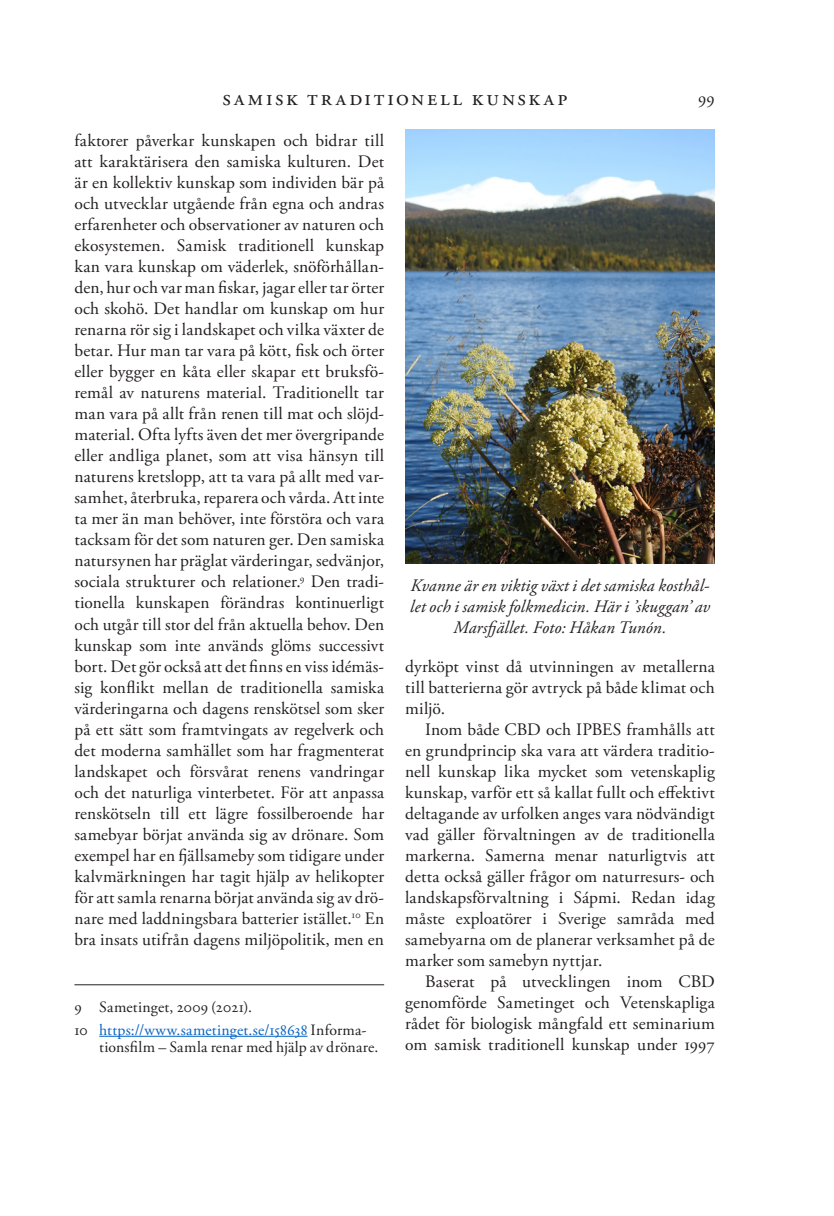
<style>
.page{position:relative;width:834px;height:1216px;background:#fff}
.page>*{position:absolute;margin:0;border:0;box-sizing:border-box;transform-origin:0 0}
.t1{font:22.75px "Adobe Garamond Pro";letter-spacing:.125em;color:#231f20}
.t2{font:17.5px/21px "Adobe Garamond Pro";letter-spacing:-.005em;color:#231f20;text-align:justify}
.Bildtext{font:italic 17.5px "Adobe Garamond Pro";letter-spacing:.005em;color:#231f20}
.t3{font:15.75px/22.4px "Adobe Garamond Pro";letter-spacing:.015em;color:#231f20}
.s1{color:#0563c1}
</style>
<div class="page">
<img style="left:405px;top:129px;width:309px;height:434px">
<hr style="left:74px;top:984px;width:310px;height:1px;background:#231f20">
<hr style="left:99px;top:1035px;width:208px;height:1px;background:#0563c1">
<h1 class="t1" style="left:222px;top:84px;width:346px">Samisk traditionell kunskap</h1>
<p class="t2" style="left:698px;top:89px;width:18px">99</p>
<p class="t2" style="left:74px;top:131px;width:311px">faktorer påverkar kunskapen och bidrar till att karaktärisera den samiska kulturen. Det är en kollektiv kunskap som individen bär på och utvecklar utgående från egna och andras erfarenheter och observationer av naturen och ekosystemen. Samisk traditionell kunskap kan vara kunskap om väderlek, snöförhållan&shy;den, hur och var man fiskar, jagar eller tar örter och skohö. Det handlar om kunskap om hur renarna rör sig i landskapet och vilka växter de betar. Hur man tar vara på kött, fisk och örter eller bygger en kåta eller skapar ett bruksfö-</p>
<p class="t2" style="left:74px;top:383px;width:311px">remål av naturens material. Traditionellt tar</p>
<p class="t2" style="left:74px;top:404px;width:311px">man vara på allt från renen till mat och slöjd&shy;material. Ofta lyfts även det mer övergripande eller andliga planet, som att visa hänsyn till naturens kretslopp, att ta vara på allt med var&shy;samhet, återbruka, reparera och vårda. Att inte ta mer än man behöver, inte förstöra och vara tacksam för det som naturen ger. Den samiska natursynen har präglat värderingar, sedvänjor, sociala strukturer och relationer.<sup>9</sup> Den tradi&shy;tionella kunskapen förändras kontinuerligt och utgår till stor del från aktuella behov. Den kunskap som inte används glöms successivt bort. Det gör också att det finns en viss idémäs&shy;sig konflikt mellan de traditionella samiska värderingarna och dagens renskötsel som sker på ett sätt som framtvingats av regelverk och det moderna samhället som har fragmenterat landskapet och försvårat renens vandringar och det naturliga vinterbetet. För att anpassa renskötseln till ett lägre fossilberoende har samebyar börjat använda sig av drönare. Som exempel har en fjällsameby som tidigare under kalvmärkningen har tagit hjälp av helikopter för att samla renarna börjat använda sig av drö&shy;nare med laddningsbara batterier istället.<sup>10</sup> En bra insats utifrån dagens miljöpolitik, men en</p>
<p class="t3" style="left:74px;top:996px;width:293px">9 Sametinget, 2009 (2021).<br>10 <span class="s1">https://www.sametinget.se/158638</span> Informa-</p>
<p class="t3" style="left:99px;top:1036px;width:281px">tionsfilm – Samla renar med hjälp av drönare.</p>
<p class="Bildtext" style="left:410px;top:575px;width:300px">Kvanne är en viktig växt i det samiska kosthål-</p>
<p class="Bildtext" style="left:410px;top:596px;width:301px">let och i samisk folkmedicin. Här i ’skuggan’ av</p>
<p class="Bildtext" style="left:453px;top:617px;width:214px">Marsfjället. Foto: Håkan Tunón.</p>
<p class="t2" style="left:405px;top:656px;width:311px">dyrköpt vinst då utvinningen av metallerna</p>
<p class="t2" style="left:405px;top:677px;width:311px">till batterierna gör avtryck på både klimat och</p>
<p class="t2" style="left:405px;top:698px;width:41px">miljö.</p>
<p class="t2" style="left:425px;top:719px;width:291px">Inom både CBD och IPBES framhålls att</p>
<p class="t2" style="left:405px;top:740px;width:311px">en grundprincip ska vara att värdera traditio-</p>
<p class="t2" style="left:405px;top:761px;width:311px">nell kunskap lika mycket som vetenskaplig</p>
<p class="t2" style="left:405px;top:782px;width:311px">kunskap, varför ett så kallat fullt och effektivt</p>
<p class="t2" style="left:405px;top:803px;width:311px">deltagande av urfolken anges vara nödvändigt</p>
<p class="t2" style="left:405px;top:824px;width:311px">vad gäller förvaltningen av de traditionella</p>
<p class="t2" style="left:405px;top:845px;width:311px">markerna. Samerna menar naturligtvis att</p>
<p class="t2" style="left:405px;top:866px;width:311px">detta också gäller frågor om naturresurs- och</p>
<p class="t2" style="left:405px;top:887px;width:311px">landskapsförvaltning i Sápmi. Redan idag</p>
<p class="t2" style="left:405px;top:908px;width:311px">måste exploatörer i Sverige samråda med</p>
<p class="t2" style="left:405px;top:929px;width:311px">samebyarna om de planerar verksamhet på de</p>
<p class="t2" style="left:405px;top:950px;width:199px">marker som samebyn nyttjar.</p>
<p class="t2" style="left:425px;top:971px;width:291px">Baserat på utvecklingen inom CBD</p>
<p class="t2" style="left:405px;top:992px;width:311px">genomförde Sametinget och Vetenskapliga</p>
<p class="t2" style="left:405px;top:1013px;width:311px">rådet för biologisk mångfald ett seminarium</p>
<p class="t2" style="left:405px;top:1034px;width:311px">om samisk traditionell kunskap under 1997</p>
</div>
